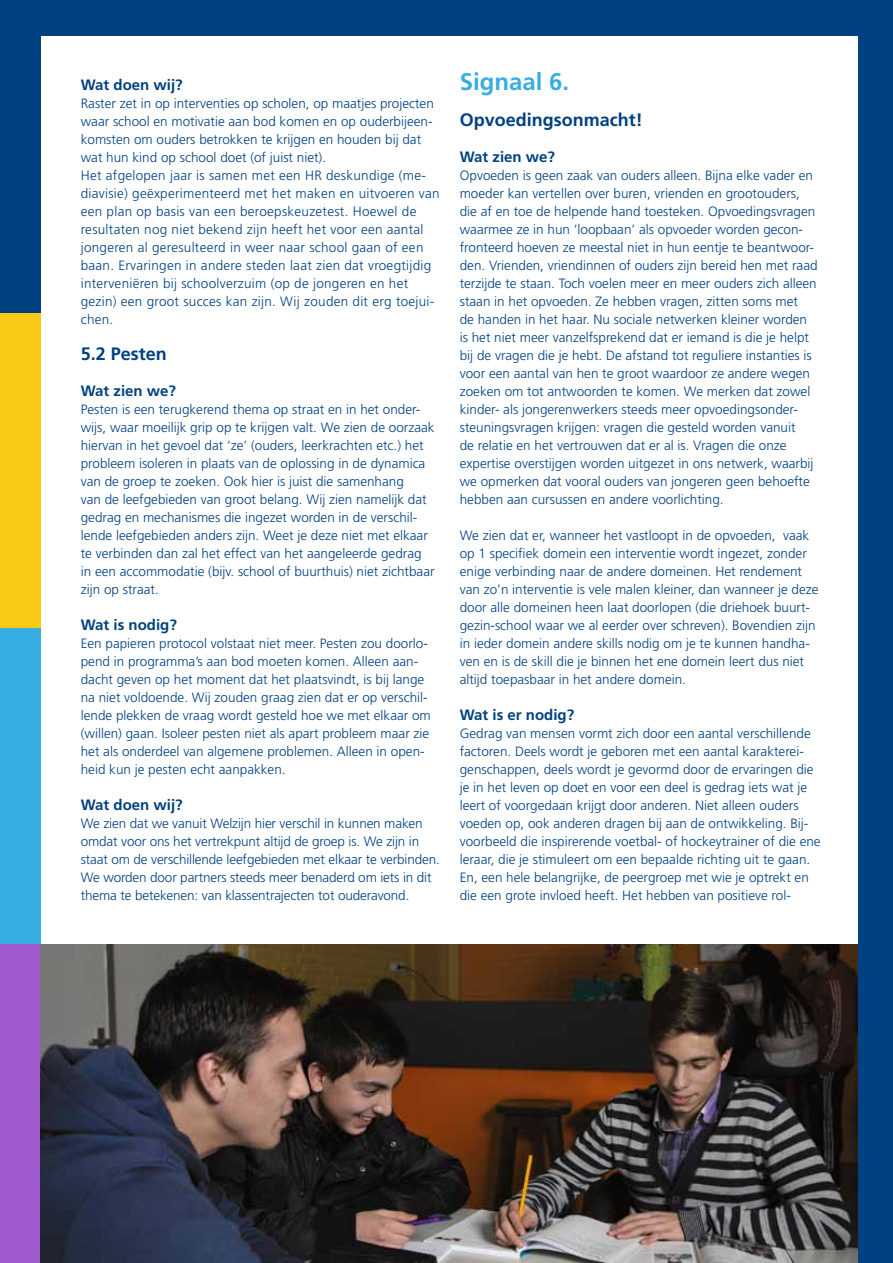
<style>
.page{position:relative;width:893px;height:1263px;background:#004181}
.page>*{position:absolute;margin:0;border:0;box-sizing:border-box;transform-origin:0 0}
.t1{font:700 24px "Frutiger";color:#36aee2}
.t2{font:700 18px "Frutiger";color:#004181}
.t3{font:700 15px "Frutiger";color:#004181}
.t4{font:300 13.5px/18px "Frutiger";color:#004181}
.t5{font:300 13.5px/18px "Frutiger";letter-spacing:.02em;color:#004181}
</style>
<div class="page">
<div style="left:41px;top:37px;width:816px;height:1226px;background:#fff"></div>
<div style="left:0;top:314px;width:41px;height:315px;background:#fbca16"></div>
<div style="left:0;top:629px;width:41px;height:315px;background:#36aee2"></div>
<div style="left:0;top:944px;width:41px;height:319px;background:#9f5acd"></div>
<img style="left:41px;top:944px;width:816px;height:319px">
<p class="t3" style="left:81px;top:76px;width:103px">Wat doen wij?</p>
<p class="t5" style="left:81px;top:94px;width:360px">Raster zet in op interventies op scholen, op maatjes projecten waar school en motivatie aan bod komen en op ouderbijeen&shy;komsten om ouders betrokken te krijgen en houden bij dat wat hun kind op school doet (of juist niet).<br>Het afgelopen jaar is samen met een HR deskundige (me&shy;diavisie) geëxperimenteerd met het maken en uitvoeren van een plan op basis van een beroepskeuzetest. Hoewel de resultaten nog niet bekend zijn heeft het voor een aantal jongeren al geresulteerd in weer naar school gaan of een baan. Ervaringen in andere steden laat zien dat vroegtijdig interveniëren bij schoolverzuim (op de jongeren en het gezin) een groot succes kan zijn. Wij zouden dit erg toejui&shy;chen.</p>
<h2 class="t2" style="left:81px;top:343px;width:88px">5.2 Pesten</h2>
<p class="t3" style="left:81px;top:382px;width:97px">Wat zien we?</p>
<p class="t4" style="left:81px;top:400px;width:355px">Pesten is een terugkerend thema op straat en in het onder&shy;wijs, waar moeilijk grip op te krijgen valt. We zien de oorzaak hiervan in het gevoel dat ‘ze’ (ouders, leerkrachten etc.) het probleem isoleren in plaats van de oplossing in de dynamica van de groep te zoeken. Ook hier is juist die samenhang<br>van de leefgebieden van groot belang. Wij zien namelijk dat gedrag en mechanismes die ingezet worden in de verschil&shy;lende leefgebieden anders zijn. Weet je deze niet met elkaar te verbinden dan zal het effect van het aangeleerde gedrag in een accommodatie (bijv. school of buurthuis) niet zichtbaar zijn op straat.</p>
<p class="t3" style="left:81px;top:616px;width:98px">Wat is nodig?</p>
<p class="t4" style="left:81px;top:634px;width:352px">Een papieren protocol volstaat niet meer. Pesten zou doorlo&shy;pend in programma’s aan bod moeten komen. Alleen aan&shy;dacht geven op het moment dat het plaatsvindt, is bij lange na niet voldoende. Wij zouden graag zien dat er op verschil&shy;lende plekken de vraag wordt gesteld hoe we met elkaar om (willen) gaan. Isoleer pesten niet als apart probleem maar zie het als onderdeel van algemene problemen. Alleen in open&shy;heid kun je pesten echt aanpakken.</p>
<p class="t3" style="left:81px;top:796px;width:103px">Wat doen wij?</p>
<p class="t4" style="left:81px;top:814px;width:361px">We zien dat we vanuit Welzijn hier verschil in kunnen maken omdat voor ons het vertrekpunt altijd de groep is. We zijn in staat om de verschillende leefgebieden met elkaar te verbinden.<br>We worden door partners steeds meer benaderd om iets in dit thema te betekenen: van klassentrajecten tot ouderavond.</p>
<h1 class="t1" style="left:460px;top:68px;width:111px">Signaal 6.</h1>
<h2 class="t2" style="left:460px;top:109px;width:185px">Opvoedingsonmacht!</h2>
<p class="t3" style="left:460px;top:148px;width:97px">Wat zien we?</p>
<p class="t4" style="left:460px;top:166px;width:359px">Opvoeden is geen zaak van ouders alleen. Bijna elke vader en moeder kan vertellen over buren, vrienden en grootouders, die af en toe de helpende hand toesteken. Opvoedingsvragen waarmee ze in hun ‘loopbaan’ als opvoeder worden gecon&shy;fronteerd hoeven ze meestal niet in hun eentje te beantwoor&shy;den. Vrienden, vriendinnen of ouders zijn bereid hen met raad terzijde te staan. Toch voelen meer en meer ouders zich alleen staan in het opvoeden. Ze hebben vragen, zitten soms met<br>de handen in het haar. Nu sociale netwerken kleiner worden is het niet meer vanzelfsprekend dat er iemand is die je helpt bij de vragen die je hebt. De afstand tot reguliere instanties is voor een aantal van hen te groot waardoor ze andere wegen zoeken om tot antwoorden te komen. We merken dat zowel kinder- als jongerenwerkers steeds meer opvoedingsonder&shy;steuningsvragen krijgen: vragen die gesteld worden vanuit<br>de relatie en het vertrouwen dat er al is. Vragen die onze expertise overstijgen worden uitgezet in ons netwerk, waarbij we opmerken dat vooral ouders van jongeren geen behoefte hebben aan cursussen en andere voorlichting.</p>
<p class="t4" style="left:460px;top:526px;width:360px">We zien dat er, wanneer het vastloopt in de opvoeden, vaak op 1 specifiek domein een interventie wordt ingezet, zonder enige verbinding naar de andere domeinen. Het rendement van zo’n interventie is vele malen kleiner, dan wanneer je deze door alle domeinen heen laat doorlopen (die driehoek buurt&shy;gezin-school waar we al eerder over schreven). Bovendien zijn in ieder domein andere skills nodig om je te kunnen handha&shy;ven en is de skill die je binnen het ene domein leert dus niet altijd toepasbaar in het andere domein.</p>
<p class="t3" style="left:460px;top:706px;width:116px">Wat is er nodig?</p>
<p class="t4" style="left:460px;top:724px;width:362px">Gedrag van mensen vormt zich door een aantal verschillende factoren. Deels wordt je geboren met een aantal karakterei&shy;genschappen, deels wordt je gevormd door de ervaringen die je in het leven op doet en voor een deel is gedrag iets wat je leert of voorgedaan krijgt door anderen. Niet alleen ouders voeden op, ook anderen dragen bij aan de ontwikkeling. Bij&shy;voorbeeld die inspirerende voetbal- of hockeytrainer of die ene leraar, die je stimuleert om een bepaalde richting uit te gaan.<br>En, een hele belangrijke, de peergroep met wie je optrekt en die een grote invloed heeft. Het hebben van positieve rol-</p>
</div>
